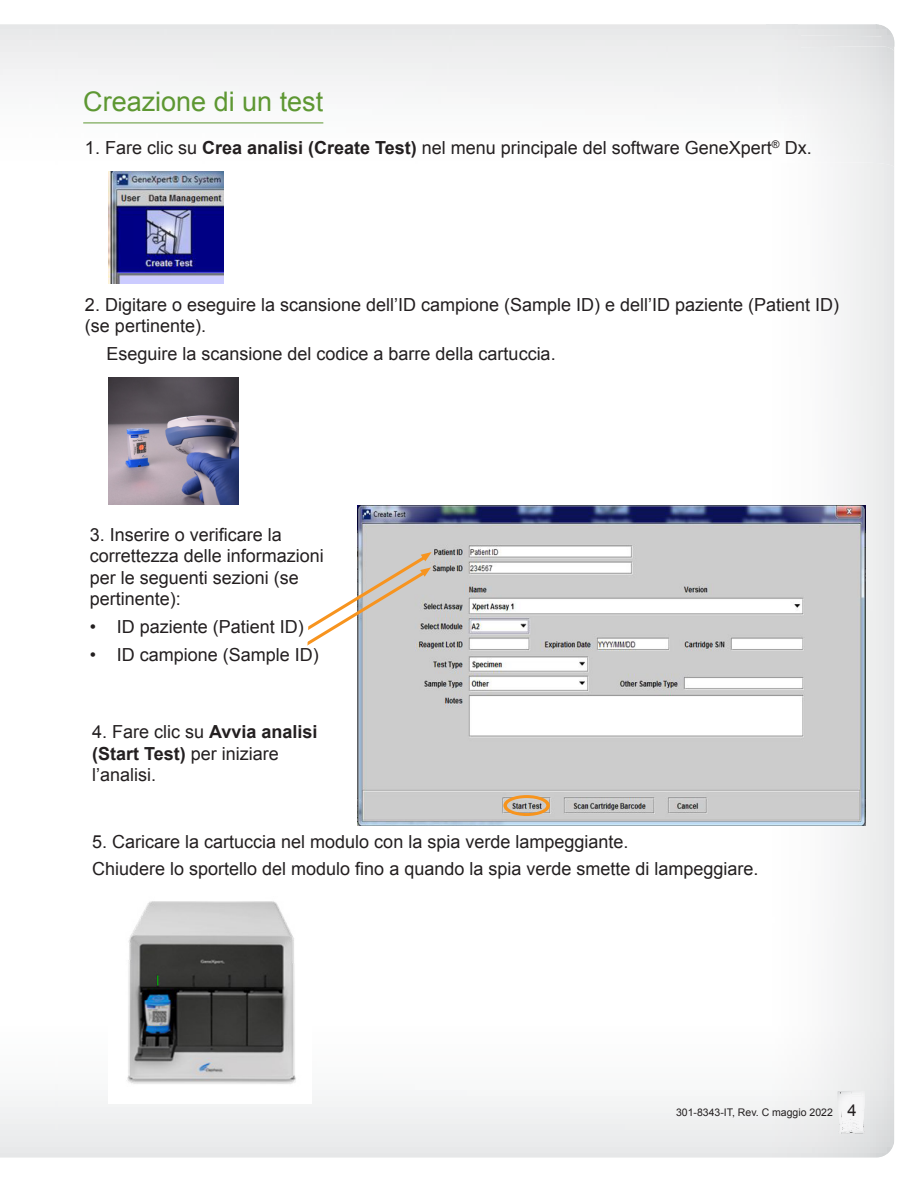
<style>
.page{position:relative;width:918px;height:1188px;background:#fff}
.page>*{position:absolute;margin:0;border:0;box-sizing:border-box;transform-origin:0 0}
.t1{font:27px "Arial";color:#5d9732}
.t2{font:18px/21.6px "Arial";color:#231f20}
.t3{font:10.5px "Arial";color:#231f20}
.s1{font-weight:700}
.s2{font-size:16.5px}
</style>
<div class="page">
<hr style="left:83px;top:123px;width:240px;height:1px;background:#5d9732">
<img style="left:126px;top:901px;width:171px;height:184px">
<img style="left:358px;top:505px;width:507px;height:320px">
<img style="left:108px;top:171px;width:115px;height:112px">
<img style="left:108px;top:377px;width:130px;height:128px">
<div style="left:504px;top:795px;width:46px;height:21px;border:3px solid #f7941d;border-radius:50%"></div>
<svg style="left:307px;top:552px;width:125px;height:117px"></svg>
<img style="left:837px;top:1111px;width:1px;height:23px">
<img style="left:837px;top:1091px;width:1px;height:20px">
<img style="left:838px;top:1091px;width:27px;height:43px">
<svg style="left:841px;top:1091px;width:10px;height:5px"></svg>
<img style="left:851px;top:1091px;width:14px;height:5px">
<h1 class="t1" style="left:83px;top:91px;width:242px">Creazione di un test</h1>
<p class="t2" style="left:85px;top:138px;width:728px">1. Fare clic su <span class="s1">Crea analisi (Create Test)</span> nel menu principale del software GeneXpert<sup>®</sup> Dx.</p>
<p class="t2" style="left:85px;top:295px;width:756px">2. Digitare o eseguire la scansione dell’ID campione (Sample ID) e dell’ID paziente (Patient ID) (se pertinente).</p>
<p class="t2" style="left:106px;top:345px;width:451px">Eseguire la scansione del codice a barre della cartuccia.</p>
<p class="t2" style="left:90px;top:525px;width:236px">3. Inserire o verificare la correttezza delle informazioni per le seguenti sezioni (se pertinente):</p>
<p class="t2" style="left:90px;top:617px;width:216px">• ID paziente (Patient ID)</p>
<p class="t2" style="left:90px;top:645px;width:231px">• ID campione (Sample ID)</p>
<p class="t2" style="left:92px;top:723px;width:227px">4. Fare clic su <span class="s1">Avvia analisi (Start Test)</span> per iniziare l’analisi.</p>
<p class="t2" style="left:92px;top:829px;width:668px;line-height:27.6px">5. Caricare la cartuccia nel modulo con la spia verde lampeggiante.<br>Chiudere lo sportello del modulo fino a quando la spia verde smette di lampeggiare.</p>
<p class="t3" style="left:676px;top:1108px;width:182px">301-8343-IT, Rev. C maggio 2022 <span class="s2">4</span></p>
</div>
